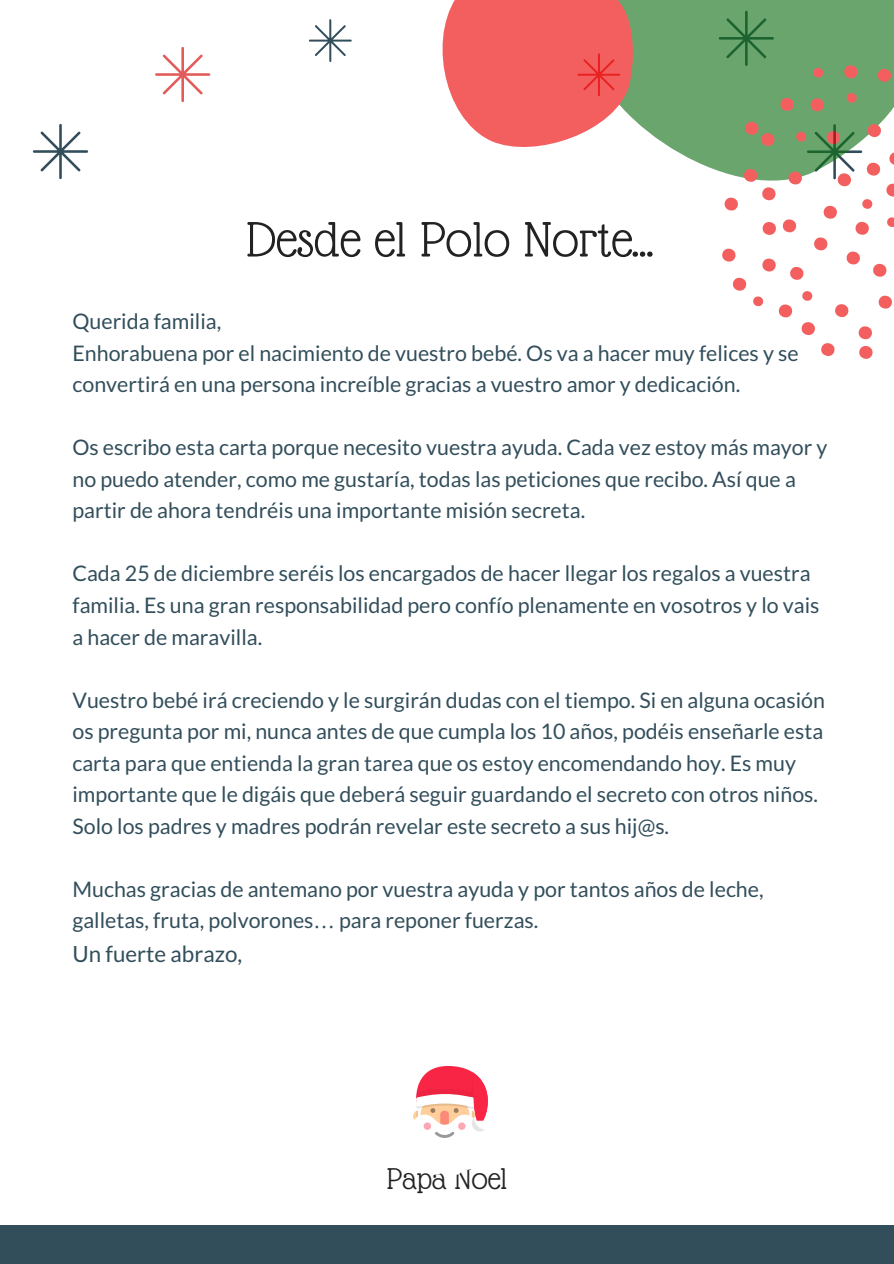
<style>
.page{position:relative;width:894px;height:1264px;background:#fff}
.page>*{position:absolute;margin:0;border:0;box-sizing:border-box;transform-origin:0 0}
.t1{font:54px "Glass Antiqua";color:#222}
.t2{font:32.7px "Glass Antiqua";color:#222}
.t3{font:22.35px "Lato";color:#324e5b}
.t4{font:21.45px/31.5px "Lato";color:#324e5b}
.s1{font-family:"Liberation Serif"}
</style>
<div class="page">
<svg style="left:33px;top:124px;width:55px;height:55px"></svg>
<svg style="left:155px;top:47px;width:55px;height:55px"></svg>
<svg style="left:309px;top:19px;width:42px;height:43px"></svg>
<div style="left:0;top:1225px;width:893px;height:38px;background:#324e5b"></div>
<svg style="left:413px;top:1066px;width:74px;height:72px"></svg>
<div style="left:667px;top:0;width:226px;height:171px;background:#6aa56e"></div>
<svg style="left:442px;top:0;width:225px;height:147px;background:#df7c73"></svg>
<svg style="left:718px;top:11px;width:175px;height:348px"></svg>
<h1 class="t1" style="left:246px;top:211px;width:409px">Desde el Polo Norte...</h1>
<p class="t4" style="left:72px;top:305px;width:727px">Querida familia,<br>Enhorabuena por el nacimiento de vuestro bebé. Os va a hacer muy felices y se convertirá en una persona increíble gracias a vuestro amor y dedicación.</p>
<p class="t4" style="left:72px;top:431px;width:756px">Os escribo esta carta porque necesito vuestra ayuda. Cada vez estoy más mayor y no puedo atender, como me gustaría, todas las peticiones que recibo. Así que a partir de ahora tendréis una importante misión secreta.</p>
<p class="t4" style="left:72px;top:557px;width:748px">Cada 25 de diciembre seréis los encargados de hacer llegar los regalos a vuestra familia. Es una gran responsabilidad pero confío plenamente en vosotros y lo vais a hacer de maravilla.</p>
<p class="t4" style="left:72px;top:683px;width:753px">Vuestro bebé irá creciendo y le surgirán dudas con el tiempo. Si en alguna ocasión os pregunta por mi, nunca antes de que cumpla los 10 años, podéis enseñarle esta carta para que entienda la gran tarea que os estoy encomendando hoy. Es muy importante que le digáis que deberá seguir guardando el secreto con otros niños.<br>Solo los padres y madres podrán revelar este secreto a sus hij@s.</p>
<p class="t4" style="left:72px;top:872px;width:692px">Muchas gracias de antemano por vuestra ayuda y por tantos años de leche, galletas, fruta, polvorones<span class="s1">…</span> para reponer fuerzas.</p>
<p class="t3" style="left:72px;top:940px;width:171px">Un fuerte abrazo,</p>
<h2 class="t2" style="left:387px;top:1161px;width:122px">Papá Noel</h2>
</div>
